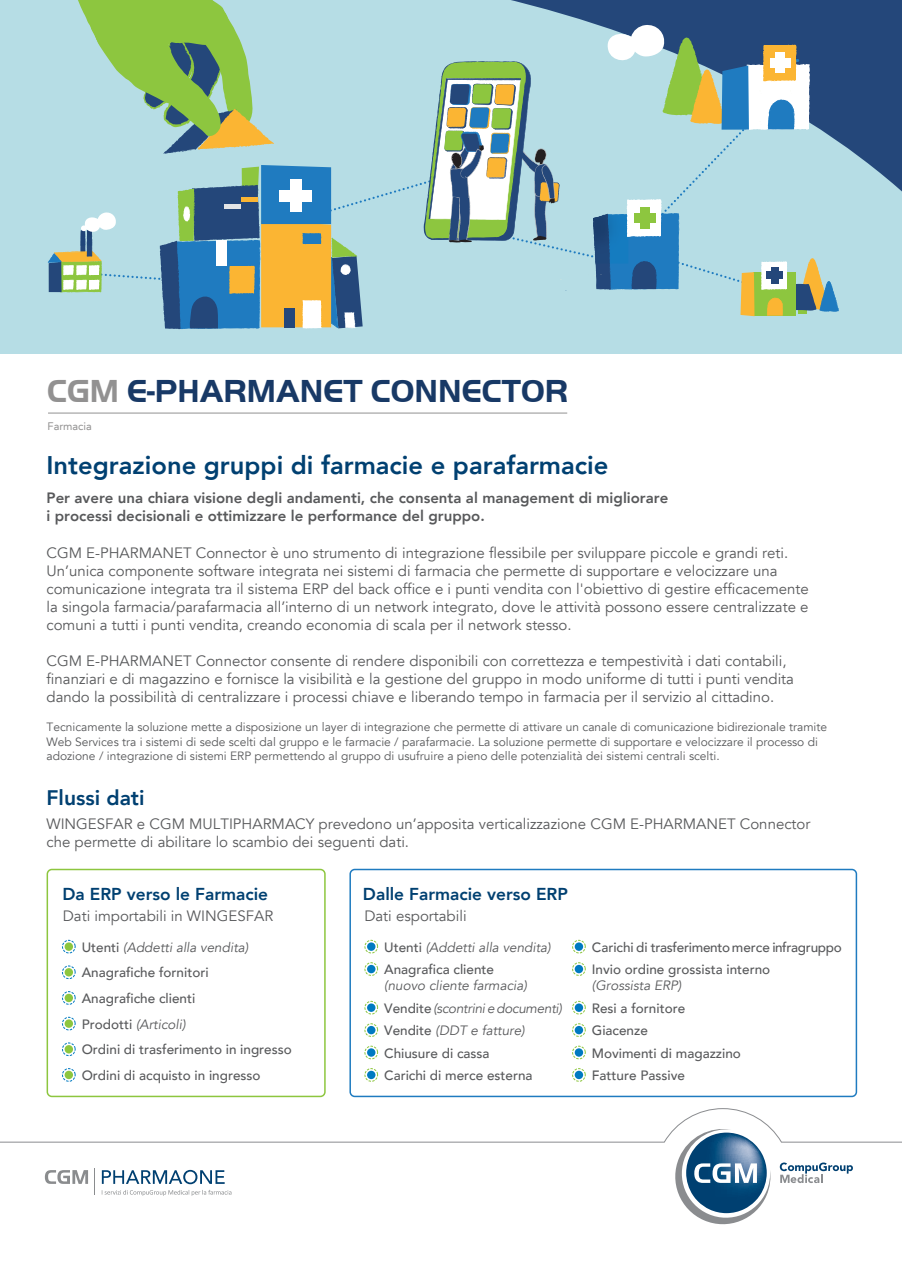
<style>
.page{position:relative;width:902px;height:1272px;background:#fff}
.page>*{position:absolute;margin:0;border:0;box-sizing:border-box;transform-origin:0 0}
.t1{font:700 32.85px "Handel Gothic Com";color:#183966}
.t2{font:800 25.5px "Avenir";color:#004071}
.t3{font:800 21px "Avenir";color:#004071}
.t4{font:800 17.25px "Avenir";color:#004071}
.t5{font:15px/18px "Avenir";color:#58595b}
.t6{font:800 15px/18px "Avenir";color:#58595b}
.t7{font:500 13.5px/25.7px "Avenir";color:#58595b}
.t8{font:italic 13.5px/22.4px "Avenir";color:#58595b}
.t9{font:12px/14.4px "Avenir";color:#58595b}
.t10{font:10.95px "Avenir LT";color:#929191}
.s1{color:#929191}
.s2{font-weight:400;font-style:italic}
.s3{font-weight:500;font-style:normal}
</style>
<div class="page">
<svg style="left:0;top:0;width:901px;height:354px;background:#9cc2d2"></svg>
<svg style="left:48px;top:0;width:790px;height:329px;background:#9dc1be"></svg>
<div style="left:47px;top:868px;width:278px;height:229px;border:2px solid #8dc63f;border-radius:5px"></div>
<div style="left:349px;top:868px;width:508px;height:229px;border:2px solid #1f7bc0;border-radius:5px"></div>
<svg style="left:62px;top:939px;width:14px;height:15px"></svg>
<div style="left:65px;top:942px;width:8px;height:8px;background:#8dc63f;border-radius:50%"></div>
<svg style="left:62px;top:965px;width:14px;height:15px"></svg>
<div style="left:65px;top:968px;width:8px;height:8px;background:#8dc63f;border-radius:50%"></div>
<svg style="left:62px;top:991px;width:14px;height:14px"></svg>
<div style="left:65px;top:993px;width:8px;height:9px;background:#8dc63f;border-radius:50%"></div>
<svg style="left:62px;top:1016px;width:14px;height:15px"></svg>
<div style="left:65px;top:1019px;width:8px;height:8px;background:#8dc63f;border-radius:50%"></div>
<svg style="left:62px;top:1042px;width:14px;height:15px"></svg>
<div style="left:65px;top:1045px;width:8px;height:8px;background:#8dc63f;border-radius:50%"></div>
<svg style="left:62px;top:1068px;width:14px;height:14px"></svg>
<div style="left:65px;top:1070px;width:8px;height:9px;background:#8dc63f;border-radius:50%"></div>
<svg style="left:364px;top:939px;width:14px;height:15px"></svg>
<div style="left:367px;top:942px;width:8px;height:8px;background:#007ac1;border-radius:50%"></div>
<svg style="left:364px;top:962px;width:14px;height:14px"></svg>
<div style="left:367px;top:964px;width:8px;height:9px;background:#007ac1;border-radius:50%"></div>
<svg style="left:364px;top:1000px;width:14px;height:15px"></svg>
<div style="left:367px;top:1003px;width:8px;height:8px;background:#007ac1;border-radius:50%"></div>
<svg style="left:364px;top:1023px;width:14px;height:14px"></svg>
<div style="left:367px;top:1025px;width:8px;height:9px;background:#007ac1;border-radius:50%"></div>
<svg style="left:364px;top:1045px;width:14px;height:15px"></svg>
<div style="left:367px;top:1048px;width:8px;height:8px;background:#007ac1;border-radius:50%"></div>
<svg style="left:364px;top:1068px;width:14px;height:14px"></svg>
<div style="left:367px;top:1070px;width:8px;height:9px;background:#007ac1;border-radius:50%"></div>
<svg style="left:572px;top:939px;width:14px;height:15px"></svg>
<div style="left:574px;top:942px;width:9px;height:8px;background:#007ac1;border-radius:50%"></div>
<svg style="left:572px;top:962px;width:14px;height:14px"></svg>
<svg style="left:574px;top:964px;width:9px;height:9px"></svg>
<svg style="left:572px;top:1000px;width:14px;height:15px"></svg>
<div style="left:574px;top:1003px;width:9px;height:8px;background:#007ac1;border-radius:50%"></div>
<svg style="left:572px;top:1023px;width:14px;height:14px"></svg>
<svg style="left:574px;top:1025px;width:9px;height:9px"></svg>
<svg style="left:572px;top:1045px;width:14px;height:15px"></svg>
<div style="left:574px;top:1048px;width:9px;height:8px;background:#007ac1;border-radius:50%"></div>
<svg style="left:572px;top:1068px;width:14px;height:14px"></svg>
<svg style="left:574px;top:1070px;width:9px;height:9px"></svg>
<hr style="left:48px;top:413px;width:519px;height:1px;background:#929191">
<svg style="left:0;top:1108px;width:901px;height:117px"></svg>
<h1 class="t1" style="left:47px;top:373px;width:522px"><span class="s1">CGM</span> E-PHARMANET CONNECTOR</h1>
<p class="t10" style="left:48px;top:420px;width:46px">Farmacia</p>
<h2 class="t2" style="left:46px;top:445px;width:563px">Integrazione gruppi di farmacie e parafarmacie</h2>
<p class="t6" style="left:46px;top:488px;width:623px">Per avere una chiara visione degli andamenti, che consenta al management di migliorare i processi decisionali e ottimizzare le performance del gruppo.</p>
<p class="t5" style="left:46px;top:544px;width:763px">CGM E-PHARMANET Connector è uno strumento di integrazione flessibile per sviluppare piccole e grandi reti.<br>Un’unica componente software integrata nei sistemi di farmacia che permette di supportare e velocizzare una comunicazione integrata tra il sistema ERP del back office e i punti vendita con l'obiettivo di gestire efficacemente la singola farmacia/parafarmacia all’interno di un network integrato, dove le attività possono essere centralizzate e comuni a tutti i punti vendita, creando economia di scala per il network stesso.</p>
<p class="t5" style="left:46px;top:652px;width:749px">CGM E-PHARMANET Connector consente di rendere disponibili con correttezza e tempestività i dati contabili, finanziari e di magazzino e fornisce la visibilità e la gestione del gruppo in modo uniforme di tutti i punti vendita dando la possibilità di centralizzare i processi chiave e liberando tempo in farmacia per il servizio al cittadino.</p>
<p class="t9" style="left:46px;top:720px;width:782px">Tecnicamente la soluzione mette a disposizione un layer di integrazione che permette di attivare un canale di comunicazione bidirezionale tramite<br>Web Services tra i sistemi di sede scelti dal gruppo e le farmacie / parafarmacie. La soluzione permette di supportare e velocizzare il processo di adozione / integrazione di sistemi ERP permettendo al gruppo di usufruire a pieno delle potenzialità dei sistemi centrali scelti.</p>
<h3 class="t3" style="left:46px;top:781px;width:100px">Flussi dati</h3>
<p class="t5" style="left:46px;top:815px;width:765px">WINGESFAR e CGM MULTIPHARMACY prevedono un’apposita verticalizzazione CGM E-PHARMANET Connector che permette di abilitare lo scambio dei seguenti dati.</p>
<p class="t4" style="left:62px;top:881px;width:207px">Da ERP verso le Farmacie</p>
<p class="t4" style="left:363px;top:881px;width:206px">Dalle Farmacie verso ERP</p>
<p class="t5" style="left:63px;top:907px;width:212px">Dati importabili in WINGESFAR</p>
<p class="t5" style="left:364px;top:907px;width:104px">Dati esportabili</p>
<p class="t7" style="left:82px;top:933px;width:211px">Utenti <span class="s2">(Addetti alla vendita)<br></span>Anagrafiche fornitori<br>Anagrafiche clienti<br>Prodotti <span class="s2">(Articoli)<br></span>Ordini di trasferimento in ingresso<br>Ordini di acquisto in ingresso</p>
<p class="t7" style="left:384px;top:935px;width:168px;line-height:22.4px">Utenti <span class="s2">(Addetti alla vendita)<br></span>Anagrafica cliente</p>
<p class="t8" style="left:384px;top:974px;width:179px">(nuovo cliente farmacia)<br><span class="s3">Vendite</span> (scontrini e documenti)<br><span class="s3">Vendite</span> (DDT e fatture)<br><span class="s3">Chiusure di cassa<br>Carichi di merce esterna</span></p>
<p class="t7" style="left:591px;top:935px;width:251px;line-height:22.4px">Carichi di trasferimento merce infragruppo<br>Invio ordine grossista interno</p>
<p class="t8" style="left:591px;top:974px;width:91px">(Grossista ERP)</p>
<p class="t7" style="left:591px;top:996px;width:151px;line-height:22.4px">Resi a fornitore<br>Giacenze<br>Movimenti di magazzino<br>Fatture Passive</p>
</div>
